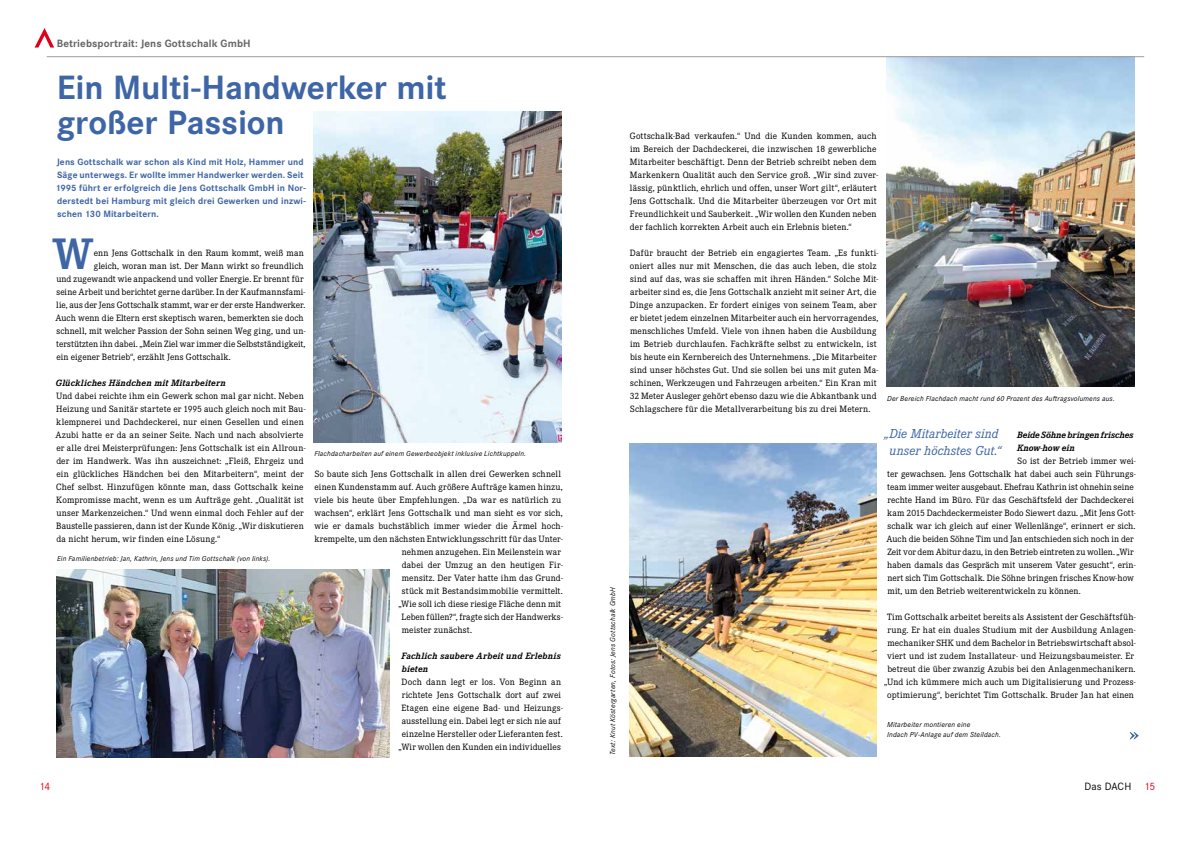
<style>
.page{position:relative;width:1191px;height:842px;background:#fff}
.page>*{position:absolute;margin:0;border:0;box-sizing:border-box;transform-origin:0 0}
.t1{font:700 45.8px "Corporate E Pro";color:#3e65a5}
.t2{font:700 35px/35px "Corporate S Pro";letter-spacing:-.005em;color:#3e65a5}
.t3{font:italic 13.5px/17px "Corporate E Pro";color:#3e65a5;text-align:center}
.t4{font:700 11px "Corporate S Pro";letter-spacing:.005em;color:#646567}
.t5{font:11px "Corporate S Pro";color:#000}
.t6{font:11px "Corporate S Pro";color:#e2001a}
.t7{font:9.5px/13px "Corporate E Pro";letter-spacing:.01em;color:#000}
.t8{font:700 9.5px/13px "Corporate S Pro";letter-spacing:.015em;color:#3e65a5}
.t9{font:italic 700 9.5px/13px "Corporate E Pro";letter-spacing:.005em;color:#000}
.t10{font:italic 7.5px/10px "Corporate S Pro";letter-spacing:.025em;color:#000}
.s1{color:#e2001a}
</style>
<div class="page">
<svg style="left:1129px;top:732px;width:9px;height:7px"></svg>
<img style="left:314px;top:112px;width:248px;height:331px">
<img style="left:629px;top:444px;width:248px;height:313px">
<img style="left:886px;top:57px;width:248px;height:330px">
<img style="left:57px;top:570px;width:333px;height:187px">
<svg style="left:35px;top:28px;width:19px;height:20px"></svg>
<hr style="left:47px;top:56px;width:1097px;height:1px;background:#9c9e9f">
<p class="t4" style="left:57px;top:35px;width:195px">Betriebsportrait: Jens Gottschalk GmbH</p>
<h2 class="t2" style="left:57px;top:67px;width:391px">Ein Multi-Handwerker mit großer Passion</h2>
<p class="t8" style="left:55px;top:155px;width:252px">Jens Gottschalk war schon als Kind mit Holz, Hammer und Säge unterwegs. Er wollte immer Handwerker werden. Seit 1995 führt er erfolgreich die Jens Gottschalk GmbH in Nor&shy;derstedt bei Hamburg mit gleich drei Gewerken und inzwi&shy;schen 130 Mitarbeitern.</p>
<h1 class="t1" style="left:53px;top:222px;width:42px">W</h1>
<p class="t7" style="left:94px;top:246px;width:211px">enn Jens Gottschalk in den Raum kommt, weiß man</p>
<p class="t7" style="left:94px;top:259px;width:211px">gleich, woran man ist. Der Mann wirkt so freundlich</p>
<p class="t7" style="left:56px;top:272px;width:249px">und zugewandt wie anpackend und voller Energie. Er brennt für</p>
<p class="t7" style="left:56px;top:285px;width:250px">seine Arbeit und berichtet gerne darüber. In der Kaufmannsfami-</p>
<p class="t7" style="left:56px;top:298px;width:250px">lie, aus der Jens Gottschalk stammt, war er der erste Handwerker.</p>
<p class="t7" style="left:55px;top:311px;width:250px">Auch wenn die Eltern erst skeptisch waren, bemerkten sie doch</p>
<p class="t7" style="left:57px;top:324px;width:250px">schnell, mit welcher Passion der Sohn seinen Weg ging, und un-</p>
<p class="t7" style="left:56px;top:337px;width:251px">terstützten ihn dabei. „Mein Ziel war immer die Selbstständigkeit,</p>
<p class="t7" style="left:56px;top:350px;width:176px">ein eigener Betrieb“, erzählt Jens Gottschalk.</p>
<p class="t9" style="left:56px;top:376px;width:171px">Glückliches Händchen mit Mitarbeitern</p>
<p class="t7" style="left:55px;top:389px;width:251px">Und dabei reichte ihm ein Gewerk schon mal gar nicht. Neben Heizung und Sanitär startete er 1995 auch gleich noch mit Bau&shy;klempnerei und Dachdeckerei, nur einen Gesellen und einen Azubi hatte er da an seiner Seite. Nach und nach absolvierte er alle drei Meisterprüfungen: Jens Gottschalk ist ein Allroun&shy;der im Handwerk. Was ihn auszeichnet: „Fleiß, Ehrgeiz und ein glückliches Händchen bei den Mitarbeitern“, meint der Chef selbst. Hinzufügen könnte man, dass Gottschalk keine Kompromisse macht, wenn es um Aufträge geht. „Qualität ist unser Markenzeichen.“ Und wenn einmal doch Fehler auf der Baustelle passieren, dann ist der Kunde König. „Wir diskutieren da nicht herum, wir finden eine Lösung.“</p>
<p class="t10" style="left:57px;top:553px;width:215px">Ein Familienbetrieb: Jan, Kathrin, Jens und Tim Gottschalk (von links).</p>
<p class="t10" style="left:314px;top:448px;width:213px">Flachdacharbeiten auf einem Gewerbeobjekt inklusive Lichtkuppeln.</p>
<p class="t7" style="left:315px;top:467px;width:248px">So baute sich Jens Gottschalk in allen drei Gewerken schnell</p>
<p class="t7" style="left:314px;top:480px;width:250px">einen Kundenstamm auf. Auch größere Aufträge kamen hinzu,</p>
<p class="t7" style="left:314px;top:493px;width:248px">viele bis heute über Empfehlungen. „Da war es natürlich zu</p>
<p class="t7" style="left:314px;top:506px;width:250px">wachsen“, erklärt Jens Gottschalk und man sieht es vor sich,</p>
<p class="t7" style="left:314px;top:519px;width:250px">wie er damals buchstäblich immer wieder die Ärmel hoch-</p>
<p class="t7" style="left:314px;top:532px;width:250px">krempelte, um den nächsten Entwicklungsschritt für das Unter-</p>
<p class="t7" style="left:402px;top:545px;width:161px">nehmen anzugehen. Ein Meilenstein war</p>
<p class="t7" style="left:402px;top:558px;width:163px">dabei der Umzug an den heutigen Fir-</p>
<p class="t7" style="left:402px;top:571px;width:163px">mensitz. Der Vater hatte ihm das Grund-</p>
<p class="t7" style="left:402px;top:584px;width:162px">stück mit Bestandsimmobilie vermittelt.</p>
<p class="t7" style="left:398px;top:597px;width:164px">„Wie soll ich diese riesige Fläche denn mit</p>
<p class="t7" style="left:401px;top:610px;width:163px">Leben füllen?“, fragte sich der Handwerks-</p>
<p class="t7" style="left:402px;top:623px;width:72px">meister zunächst.</p>
<p class="t9" style="left:401px;top:649px;width:161px">Fachlich saubere Arbeit und Erlebnis bieten</p>
<p class="t7" style="left:398px;top:675px;width:166px;text-align:center">Doch dann legt er los. Von Beginn an richtete Jens Gottschalk dort auf zwei Etagen eine eigene Bad- und Heizungs&shy;ausstellung ein. Dabei legt er sich nie auf einzelne Hersteller oder Lieferanten fest. „Wir wollen den Kunden ein individuelles</p>
<p class="t10" style="left:607px;top:755px;width:170px;rotate:-90deg">Text: Knut Köstergarten, Fotos: Jens Gottschalk GmbH</p>
<p class="t7" style="left:629px;top:129px;width:250px">Gottschalk-Bad verkaufen.“ Und die Kunden kommen, auch im Bereich der Dachdeckerei, die inzwischen 18 gewerbliche Mitarbeiter beschäftigt. Denn der Betrieb schreibt neben dem Markenkern Qualität auch den Service groß. „Wir sind zuver&shy;lässig, pünktlich, ehrlich und offen, unser Wort gilt“, erläutert Jens Gottschalk. Und die Mitarbeiter überzeugen vor Ort mit Freundlichkeit und Sauberkeit. „Wir wollen den Kunden neben der fachlich korrekten Arbeit auch ein Erlebnis bieten.“</p>
<p class="t7" style="left:630px;top:246px;width:250px">Dafür braucht der Betrieb ein engagiertes Team. „Es funkti&shy;oniert alles nur mit Menschen, die das auch leben, die stolz sind auf das, was sie schaffen mit ihren Händen.“ Solche Mit&shy;arbeiter sind es, die Jens Gottschalk anzieht mit seiner Art, die Dinge anzupacken. Er fordert einiges von seinem Team, aber er bietet jedem einzelnen Mitarbeiter auch ein hervorragendes, menschliches Umfeld. Viele von ihnen haben die Ausbildung im Betrieb durchlaufen. Fachkräfte selbst zu entwickeln, ist bis heute ein Kernbereich des Unternehmens. „Die Mitarbeiter sind unser höchstes Gut. Und sie sollen bei uns mit guten Ma&shy;schinen, Werkzeugen und Fahrzeugen arbeiten.“ Ein Kran mit 32 Meter Ausleger gehört ebenso dazu wie die Abkantbank und Schlagschere für die Metallverarbeitung bis zu drei Metern.</p>
<p class="t10" style="left:887px;top:392px;width:229px">Der Bereich Flachdach macht rund 60 Prozent des Auftragsvolumens aus.</p>
<h3 class="t3" style="left:884px;top:424px;width:118px">„Die Mitarbeiter sind unser höchstes Gut.“</h3>
<p class="t9" style="left:1017px;top:428px;width:118px">Beide Söhne bringen frisches<br>Know-how ein</p>
<p class="t7" style="left:886px;top:454px;width:251px;text-indent:131px">So ist der Betrieb immer wei&shy;ter gewachsen. Jens Gottschalk hat dabei auch sein Führungs&shy;team immer weiter ausgebaut. Ehefrau Kathrin ist ohnehin seine rechte Hand im Büro. Für das Geschäftsfeld der Dachdeckerei kam 2015 Dachdeckermeister Bodo Siewert dazu. „Mit Jens Gott&shy;schalk war ich gleich auf einer Wellenlänge“, erinnert er sich.<br>Auch die beiden Söhne Tim und Jan entschieden sich noch in der Zeit vor dem Abitur dazu, in den Betrieb eintreten zu wollen. „Wir haben damals das Gespräch mit unserem Vater gesucht“, erin&shy;nert sich Tim Gottschalk. Die Söhne bringen frisches Know-how mit, um den Betrieb weiterentwickeln zu können.</p>
<p class="t7" style="left:884px;top:610px;width:253px;text-align:center">Tim Gottschalk arbeitet bereits als Assistent der Geschäftsfüh&shy;rung. Er hat ein duales Studium mit der Ausbildung Anlagen&shy;mechaniker SHK und dem Bachelor in Betriebswirtschaft absol&shy;viert und ist zudem Installateur- und Heizungsbaumeister. Er betreut die über zwanzig Azubis bei den Anlagenmechanikern. „Und ich kümmere mich auch um Digitalisierung und Prozess&shy;optimierung“, berichtet Tim Gottschalk. Bruder Jan hat einen</p>
<p class="t10" style="left:887px;top:719px;width:115px">Mitarbeiter montieren eine<br>Indach PV-Anlage auf dem Steildach.</p>
<p class="t6" style="left:39px;top:778px;width:13px">14</p>
<p class="t5" style="left:1084px;top:778px;width:72px">Das DACH <span class="s1">15</span></p>
</div>
